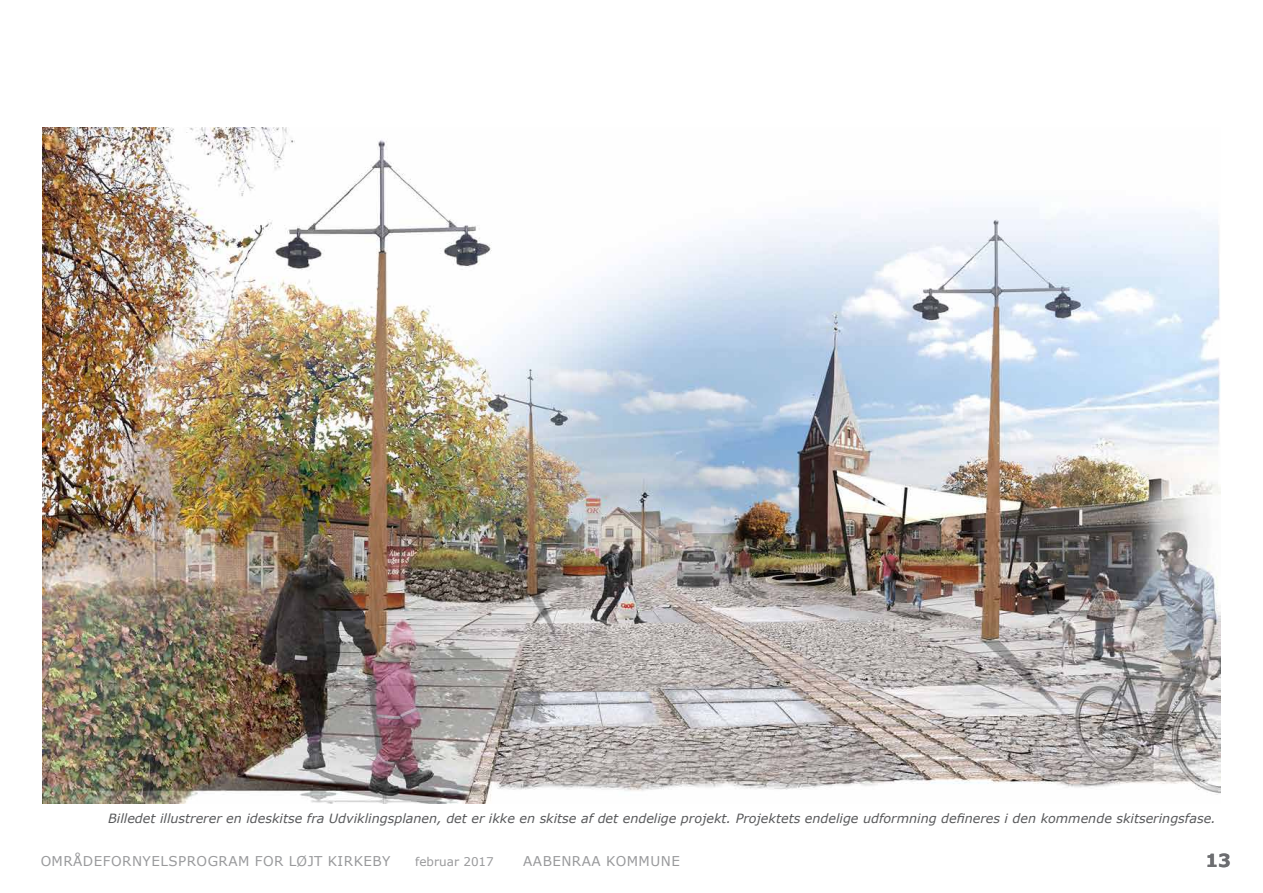
<style>
.page{position:relative;width:1263px;height:893px;background:#fff}
.page>*{position:absolute;margin:0;border:0;box-sizing:border-box;transform-origin:0 0}
.t1{font:700 18px "Verdana";color:#6d6e71}
.t2{font:13.5px "Verdana";letter-spacing:.035em;color:#6d6e71}
.t3{font:italic 12.75px "Verdana";color:#58595b}
.t4{font:12px "Verdana";color:#6d6e71}
</style>
<div class="page">
<img style="left:43px;top:128px;width:1177px;height:676px">
<p class="t3" style="left:108px;top:810px;width:1109px">Billedet illustrerer en ideskitse fra Udviklingsplanen, det er ikke en skitse af det endelige projekt. Projektets endelige udformning defineres i den kommende skitseringsfase.</p>
<p class="t2" style="left:40px;top:852px;width:352px">OMRÅDEFORNYELSPROGRAM FOR LØJT KIRKEBY</p>
<p class="t4" style="left:415px;top:853px;width:80px">februar 2017</p>
<p class="t2" style="left:523px;top:852px;width:158px">AABENRAA KOMMUNE</p>
<h1 class="t1" style="left:1205px;top:847px;width:27px">13</h1>
</div>
